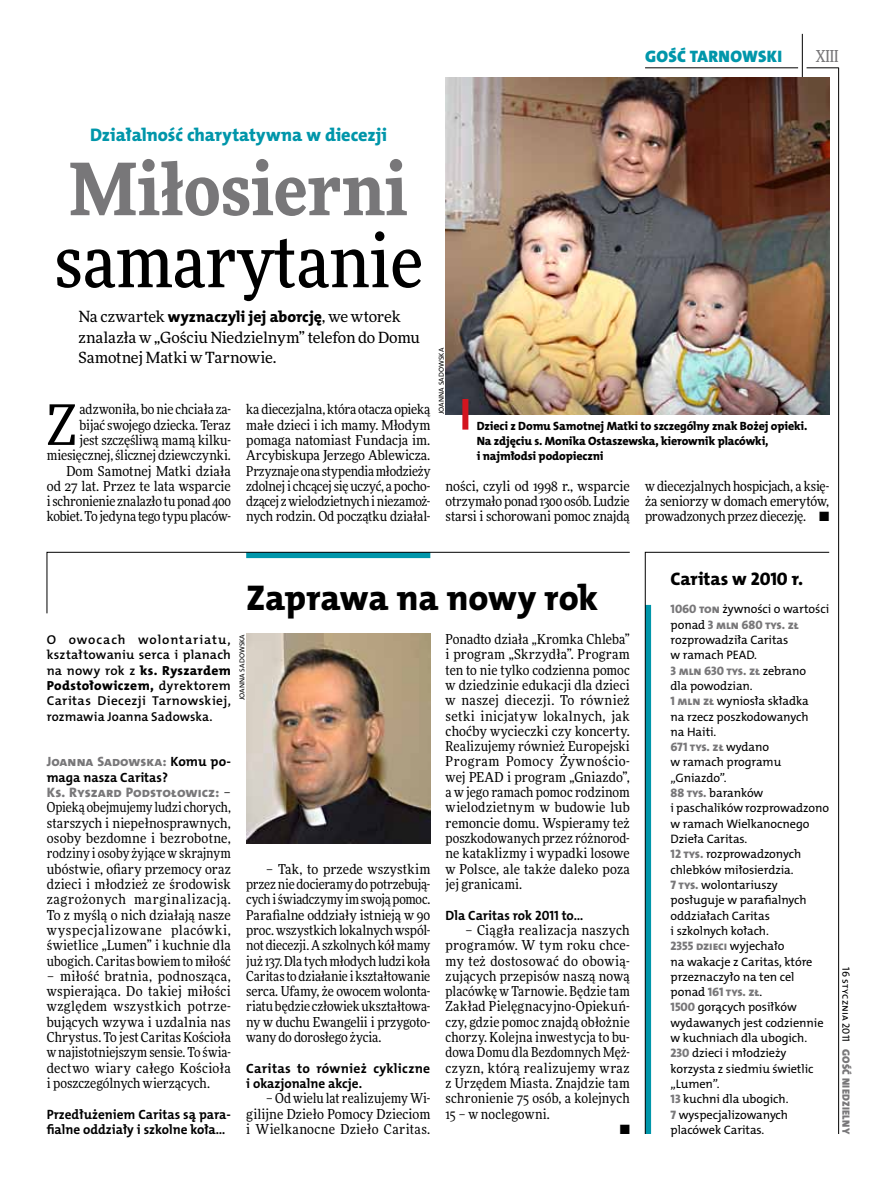
<style>
.page{position:relative;width:893px;height:1191px;background:#fff}
.page>*{position:absolute;margin:0;border:0;box-sizing:border-box;transform-origin:0 0}
.t1{font:500 72px "Freeday Narrow";color:#000}
.t2{font:900 72px "Freeday Narrow";color:#787779}
.t3{font:55.95px "Freeday Narrow News";color:#000}
.t4{font:36px "The Mix HP8 Ex Bld";letter-spacing:-.005em;color:#000}
.t5{font:18.3px "The Mix HP8 Ex Bld";letter-spacing:-.005em;color:#0096aa}
.t6{font:18.3px "The Mix HP8 Ex Bld";letter-spacing:-.005em;color:#000}
.t7{font:16.65px "The Mix HP9 Blk";letter-spacing:.02em;color:#0096aa}
.t8{font:500 16.5px "Freeday Narrow";color:#787779;scale:.9 1}
.t9{font:15.75px "The Mix HP8 Ex Bld";color:#000}
.t10{font:15.45px/20.4px "Freeday News";letter-spacing:-.01em;color:#000}
.t11{font:13.65px/15.3px "Freeday Narrow News";color:#000;text-align:justify}
.t12{font:13.65px "The Mix HP8 Ex Bld";letter-spacing:.015em;color:#787779}
.t13{font:13.65px "The Mix HP5 Plain";color:#000}
.t14{font:13.5px/15.3px "The Mix HP7 Bld";color:#000}
.t15{font:13.5px "The Mix HP8 Ex Bld";letter-spacing:.005em;color:#787779}
.t16{font:13.2px/15.3px "The Mix HP8 Ex Bld";letter-spacing:.02em;color:#000}
.t17{font:12.9px/15.3px "The Mix HP6 Se Bld";letter-spacing:.02em;color:#000}
.t18{font:12.3px/15.3px "The Mix HP5 Plain";letter-spacing:-.005em;color:#000}
.t19{font:12.3px "The Mix HP8 Ex Bld";letter-spacing:-.01em;color:#787779}
.t20{font:12px/15.3px "The Mix HP8 Ex Bld";letter-spacing:-.01em;color:#000}
.t21{font:10.5px "The Mix HP9 Blk";letter-spacing:.025em;color:#787779}
.t22{font:10.5px "The Mix HP5 Plain";color:#000}
.t23{font:7.2px "The Mix HP5 Plain";letter-spacing:.015em;color:#000}
.s1{font-family:"Freeday News";font-size:15.45px}
.s2{font-family:"The Mix HP5 Plain"}
.s3{font-family:"The Mix HP6 Se Bld";font-size:12.9px}
.s4{font-family:"The Mix HP7 Bld";color:#000}
.s5{font-family:"Freeday Narrow News";color:#000}
.s6{font-family:"The Mix HP8 Ex Bld";color:#787779}
.s7{font-family:"The Mix HP5 Plain";color:#000}
</style>
<div class="page">
<hr style="left:806px;top:68px;width:33px;height:1px;background:#000">
<hr style="left:645px;top:68px;width:153px;height:1px;background:#000">
<hr style="left:838px;top:68px;width:1px;height:1066px;background:#000">
<hr style="left:802px;top:34px;width:1px;height:43px;background:#000">
<img style="left:446px;top:77px;width:383px;height:337px">
<div style="left:462px;top:399px;width:6px;height:30px;background:#d3151f"></div>
<svg style="left:47px;top:552px;width:583px;height:62px"></svg>
<svg style="left:645px;top:552px;width:185px;height:582px"></svg>
<img style="left:246px;top:634px;width:184px;height:209px">
<p class="t7" style="left:645px;top:46px;width:138px">GOŚĆ TARNOWSKI</p>
<p class="t8" style="left:816px;top:46px;width:27px">XIII</p>
<h3 class="t5" style="left:90px;top:123px;width:299px">Działalność charytatywna w diecezji</h3>
<h1 class="t2" style="left:69px;top:142px;width:340px">Miłosierni</h1>
<h1 class="t1" style="left:54px;top:217px;width:370px">samarytanie</h1>
<p class="t9" style="left:79px;top:307px;width:324px"><span class="s1">Na czwartek</span> wyznaczyli jej aborcję<span class="s1">, we wtorek</span></p>
<p class="t10" style="left:79px;top:327px;width:343px">znalazła w „Gościu Niedzielnym” telefon do Domu<br>Samotnej Matki w Tarnowie.</p>
<p class="t11" style="left:47px;top:401px;width:186px;text-align:right">adzwoniła, bo nie chciała za-<br>bijać swojego dziecka. Teraz<br>jest szczęśliwą mamą kilku&shy;miesięcznej, ślicznej dziewczynki.<br>Dom Samotnej Matki działa<br>od 27 lat. Przez te lata wsparcie i schronienie znalazło tu ponad 400 kobiet. To jedyna tego typu placów-</p>
<p class="t11" style="left:246px;top:401px;width:186px">ka diecezjalna, która otacza opieką małe dzieci i ich mamy. Młodym pomaga natomiast Fundacja im.<br>Arcybiskupa Jerzego Ablewicza.<br>Przyznaje ona stypendia młodzieży zdolnej i chcącej się uczyć, a pocho&shy;dzącej z wielodzietnych i niezamoż&shy;nych rodzin. Od początku działal-</p>
<h2 class="t3" style="left:47px;top:390px;width:31px">Z</h2>
<p class="t23" style="left:437px;top:414px;width:67px;rotate:-90deg">Joanna Sadowska</p>
<p class="t20" style="left:477px;top:418px;width:332px">Dzieci z Domu Samotnej Matki to szczególny znak Bożej opieki.<br>Na zdjęciu s. Monika Ostaszewska, kierownik placówki,<br>i najmłodsi podopieczni</p>
<p class="t11" style="left:446px;top:478px;width:186px">ności, czyli od 1998 r., wsparcie otrzymało ponad 1300 osób. Ludzie starsi i schorowani pomoc znajdą</p>
<p class="t11" style="left:645px;top:478px;width:186px">w diecezjalnych hospicjach, a księ&shy;ża seniorzy w domach emerytów, prowadzonych przez diecezję. <span class="s2">_</span></p>
<p class="t17" style="left:47px;top:632px;width:186px">O owocach wolontariatu, kształtowaniu serca i planach</p>
<p class="t16" style="left:47px;top:662px;width:186px"><span class="s3">na nowy rok z</span> ks. Ryszardem<br>Podstołowiczem, <span class="s3">dyrektorem</span></p>
<p class="t17" style="left:47px;top:693px;width:186px">Caritas Diecezji Tarnowskiej, rozmawia Joanna Sadowska.</p>
<p class="t15" style="left:47px;top:753px;width:186px">Joanna Sadowska: <span class="s4">Komu po-</span></p>
<p class="t14" style="left:47px;top:769px;width:123px">maga nasza Caritas?</p>
<p class="t12" style="left:47px;top:783px;width:186px">Ks. Ryszard Podstołowicz: <span class="s5">–</span></p>
<p class="t11" style="left:47px;top:799px;width:186px">Opieką obejmujemy ludzi chorych, starszych i niepełnosprawnych, osoby bezdomne i bezrobotne, rodziny i osoby żyjące w skrajnym ubóstwie, ofiary przemocy oraz dzieci i młodzież ze środowisk zagrożonych marginalizacją.<br>To z myślą o nich działają nasze wyspecjalizowane placówki, świetlice „Lumen” i kuchnie dla ubogich. Caritas bowiem to miłość</p>
<p class="t11" style="left:47px;top:968px;width:186px">– miłość bratnia, podnosząca, wspierająca. Do takiej miłości względem wszystkich potrze&shy;bujących wzywa i uzdalnia nas Chrystus. To jest Caritas Kościoła w najistotniejszym sensie. To świa&shy;dectwo wiary całego Kościoła i poszczególnych wierzących.</p>
<p class="t14" style="left:47px;top:1106px;width:186px">Przedłużeniem Caritas są para&shy;fialne oddziały i szkolne koła...</p>
<h3 class="t4" style="left:246px;top:574px;width:353px">Zaprawa na nowy rok</h3>
<p class="t23" style="left:237px;top:700px;width:67px;rotate:-90deg">Joanna Sadowska</p>
<p class="t11" style="left:246px;top:861px;width:186px;text-indent:20px">– Tak, to przede wszystkim przez nie docieramy do potrzebują&shy;cych i świadczymy im swoją pomoc.<br>Parafialne oddziały istnieją w 90 proc. wszystkich lokalnych wspól&shy;not diecezji. A szkolnych kół mamy już 137. Dla tych młodych ludzi koła Caritas to działanie i kształtowanie serca. Ufamy, że owocem wolonta&shy;riatu będzie człowiek ukształtowa&shy;ny w duchu Ewangelii i przygoto&shy;wany do dorosłego życia.</p>
<p class="t14" style="left:246px;top:1060px;width:186px">Caritas to również cykliczne i okazjonalne akcje.</p>
<p class="t11" style="left:246px;top:1090px;width:186px;text-indent:20px">– Od wielu lat realizujemy Wi&shy;gilijne Dzieło Pomocy Dzieciom i Wielkanocne Dzieło Caritas.</p>
<p class="t11" style="left:446px;top:631px;width:186px">Ponadto działa „Kromka Chleba” i program „Skrzydła”. Program ten to nie tylko codzienna pomoc w dziedzinie edukacji dla dzieci w naszej diecezji. To również setki inicjatyw lokalnych, jak choćby wycieczki czy koncerty.<br>Realizujemy również Europejski Program Pomocy Żywnościo&shy;wej PEAD i program „Gniazdo”, a w jego ramach pomoc rodzinom wielodzietnym w budowie lub remoncie domu. Wspieramy też poszkodowanych przez różnorod&shy;ne kataklizmy i wypadki losowe w Polsce, ale także daleko poza jej granicami.</p>
<p class="t14" style="left:446px;top:907px;width:139px">Dla Caritas rok 2011 to...</p>
<p class="t11" style="left:446px;top:922px;width:186px;text-indent:20px">– Ciągła realizacja naszych programów. W tym roku chce&shy;my też dostosować do obowią&shy;zujących przepisów naszą nową placówkę w Tarnowie. Będzie tam Zakład Pielęgnacyjno-Opiekuń&shy;czy, gdzie pomoc znajdą obłożnie chorzy. Kolejna inwestycja to bu&shy;dowa Domu dla Bezdomnych Męż&shy;czyzn, którą realizujemy wraz z Urzędem Miasta. Znajdzie tam schronienie 75 osób, a kolejnych 15 – w noclegowni.</p>
<p class="t13" style="left:620px;top:1120px;width:11px">_</p>
<h3 class="t6" style="left:671px;top:567px;width:134px">Caritas w 2010 r.</h3>
<p class="t18" style="left:671px;top:601px;width:160px"><span class="s6">1060 ton</span> żywności o wartości</p>
<p class="t19" style="left:671px;top:616px;width:129px"><span class="s7">ponad</span> 3 mln 680 tys. zł</p>
<p class="t18" style="left:671px;top:632px;width:119px">rozprowadziła Caritas w ramach PEAD.</p>
<p class="t19" style="left:671px;top:662px;width:137px">3 mln 630 tys. zł <span class="s7">zebrano</span></p>
<p class="t18" style="left:671px;top:678px;width:140px">dla powodzian.<br><span class="s6">1 mln zł</span> wyniosła składka na rzecz poszkodowanych na Haiti.</p>
<p class="t19" style="left:671px;top:739px;width:100px">671 tys. zł <span class="s7">wydano</span></p>
<p class="t18" style="left:671px;top:754px;width:160px">w ramach programu „Gniazdo”.<br><span class="s6">88 tys.</span> baranków<br>i paschalików rozprowadzono w ramach Wielkanocnego<br>Dzieła Caritas.<br><span class="s6">12 tys.</span> rozprowadzonych chlebków miłosierdzia.<br><span class="s6">7 tys.</span> wolontariuszy posługuje w parafialnych oddziałach Caritas<br>i szkolnych kołach.</p>
<p class="t19" style="left:671px;top:938px;width:115px">2355 dzieci <span class="s7">wyjechało</span></p>
<p class="t18" style="left:671px;top:953px;width:143px">na wakacje z Caritas, które przeznaczyło na ten cel</p>
<p class="t19" style="left:671px;top:984px;width:93px"><span class="s7">ponad</span> 161 tys. zł<span class="s7">.</span></p>
<p class="t18" style="left:671px;top:999px;width:155px"><span class="s6">1500</span> gorących posiłków wydawanych jest codziennie w kuchniach dla ubogich.<br><span class="s6">230</span> dzieci i młodzieży korzysta z siedmiu świetlic „Lumen”.<br><span class="s6">13</span> kuchni dla ubogich.<br><span class="s6">7</span> wyspecjalizowanych placówek Caritas.</p>
<p class="t22" style="left:853px;top:966px;width:77px;rotate:90deg">16 stycznia 2011</p>
<p class="t21" style="left:853px;top:1049px;width:86px;rotate:90deg">GOŚĆ NIEDZIELNY</p>
</div>
